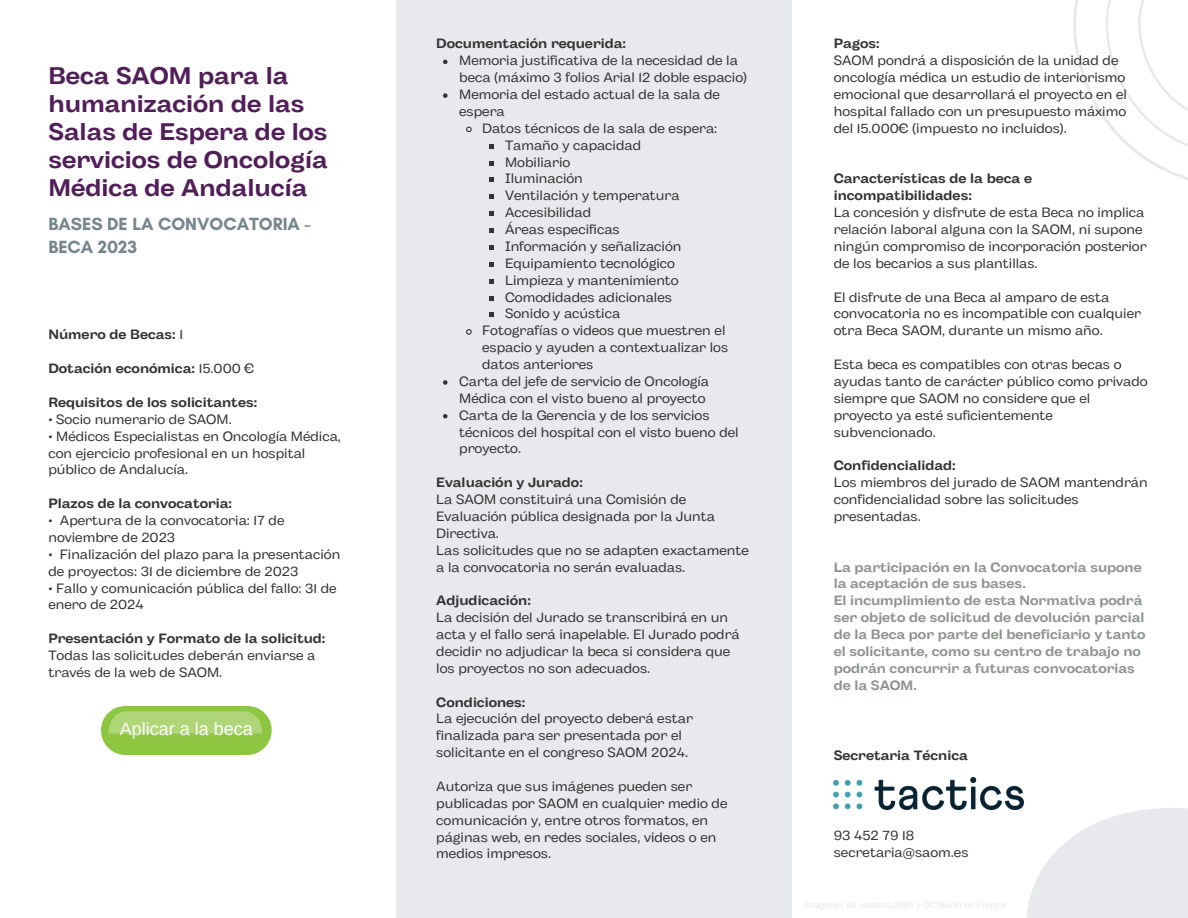
<style>
.page{position:relative;width:1188px;height:918px;background:#fff}
.page>*{position:absolute;margin:0;border:0;box-sizing:border-box;transform-origin:0 0}
.t1{font:700 24px/28.2px "Body Grotesque Fit";color:#521e59}
.t2{font:700 18px/22.5px "Glacial Indifference";color:#75868d}
.t3{font:18px "Arimo";color:#fff}
.t4{font:13.5px/16.8px "Body Grotesque Fit";color:#343434}
.t5{font:700 13.5px/16.8px "Body Grotesque Fit";color:#343434}
.t6{font:700 13.5px/16.8px "Body Grotesque Fit";color:#8e948e}
.s1{font-weight:400}
</style>
<div class="page">
<div style="left:396px;top:0;width:396px;height:918px;background:#e7e9ec"></div>
<svg style="left:1027px;top:808px;width:161px;height:110px;fill:#e7e9ec"></svg>
<svg style="left:1073px;top:0;width:115px;height:180px"></svg>
<div style="left:101px;top:706px;width:171px;height:49px;background:#8dc640;border-radius:24px"></div>
<svg style="left:108px;top:711px;width:154px;height:23px;background:#abd473"></svg>
<svg style="left:443px;top:60px;width:5px;height:4px"></svg>
<svg style="left:443px;top:93px;width:5px;height:5px"></svg>
<svg style="left:466px;top:126px;width:6px;height:7px"></svg>
<svg style="left:489px;top:144px;width:5px;height:4px"></svg>
<svg style="left:489px;top:161px;width:5px;height:4px"></svg>
<svg style="left:489px;top:178px;width:5px;height:4px"></svg>
<svg style="left:489px;top:195px;width:5px;height:4px"></svg>
<svg style="left:489px;top:212px;width:5px;height:4px"></svg>
<svg style="left:489px;top:228px;width:5px;height:5px"></svg>
<svg style="left:489px;top:245px;width:5px;height:5px"></svg>
<svg style="left:489px;top:262px;width:5px;height:5px"></svg>
<svg style="left:489px;top:279px;width:5px;height:5px"></svg>
<svg style="left:489px;top:296px;width:5px;height:4px"></svg>
<svg style="left:489px;top:313px;width:5px;height:4px"></svg>
<svg style="left:466px;top:329px;width:6px;height:6px"></svg>
<svg style="left:443px;top:380px;width:5px;height:5px"></svg>
<svg style="left:443px;top:414px;width:5px;height:4px"></svg>
<img style="left:834px;top:777px;width:190px;height:33px">
<p class="t1" style="left:48px;top:63px;width:281px">Beca SAOM para la humanización de las<br>Salas de Espera de los servicios de Oncología<br>Médica de Andalucía</p>
<p class="t2" style="left:48px;top:213px;width:264px">BASES DE LA CONVOCATORIA -<br>BECA 2023</p>
<p class="t5" style="left:48px;top:327px;width:136px">Número de Becas: <span class="s1">1</span></p>
<p class="t5" style="left:48px;top:361px;width:207px">Dotación económica: <span class="s1">15.000 €</span></p>
<p class="t5" style="left:48px;top:395px;width:210px">Requisitos de los solicitantes:</p>
<p class="t4" style="left:48px;top:412px;width:185px">• Socio numerario de SAOM.</p>
<p class="t4" style="left:48px;top:429px;width:294px">• Médicos Especialistas en Oncología Médica, con ejercicio profesional en un hospital público de Andalucía.</p>
<p class="t5" style="left:48px;top:496px;width:185px">Plazos de la convocatoria:</p>
<p class="t4" style="left:48px;top:513px;width:238px">• Apertura de la convocatoria: 17 de noviembre de 2023</p>
<p class="t4" style="left:48px;top:547px;width:293px">• Finalización del plazo para la presentación de proyectos: 31 de diciembre de 2023</p>
<p class="t4" style="left:48px;top:581px;width:290px">• Fallo y comunicación pública del fallo: 31 de enero de 2024</p>
<p class="t5" style="left:48px;top:631px;width:278px">Presentación y Formato de la solicitud:</p>
<p class="t4" style="left:48px;top:648px;width:268px">Todas las solicitudes deberán enviarse a través de la web de SAOM.</p>
<p class="t3" style="left:120px;top:719px;width:134px">Aplicar a la beca</p>
<p class="t5" style="left:436px;top:36px;width:191px">Documentación requerida:</p>
<p class="t4" style="left:459px;top:53px;width:289px">Memoria justificativa de la necesidad de la beca (máximo 3 folios Arial 12 doble espacio)</p>
<p class="t4" style="left:459px;top:87px;width:262px">Memoria del estado actual de la sala de espera</p>
<p class="t4" style="left:482px;top:121px;width:237px">Datos técnicos de la sala de espera:</p>
<p class="t4" style="left:505px;top:138px;width:138px">Tamaño y capacidad</p>
<p class="t4" style="left:505px;top:154px;width:67px">Mobiliario</p>
<p class="t4" style="left:505px;top:171px;width:79px">Iluminación</p>
<p class="t4" style="left:505px;top:188px;width:176px">Ventilación y temperatura</p>
<p class="t4" style="left:505px;top:205px;width:88px">Accesibilidad</p>
<p class="t4" style="left:505px;top:222px;width:116px">Áreas especificas</p>
<p class="t4" style="left:505px;top:239px;width:178px">Información y señalización</p>
<p class="t4" style="left:505px;top:256px;width:171px">Equipamiento tecnológico</p>
<p class="t4" style="left:505px;top:273px;width:175px">Limpieza y mantenimiento</p>
<p class="t4" style="left:505px;top:289px;width:168px">Comodidades adicionales</p>
<p class="t4" style="left:505px;top:306px;width:117px">Sonido y acústica</p>
<p class="t4" style="left:482px;top:323px;width:248px">Fotografías o videos que muestren el espacio y ayuden a contextualizar los datos anteriores</p>
<p class="t4" style="left:459px;top:374px;width:251px">Carta del jefe de servicio de Oncología<br>Médica con el visto bueno al proyecto</p>
<p class="t4" style="left:459px;top:408px;width:281px">Carta de la Gerencia y de los servicios técnicos del hospital con el visto bueno del proyecto.</p>
<p class="t5" style="left:436px;top:475px;width:148px">Evaluación y Jurado:</p>
<p class="t4" style="left:436px;top:492px;width:280px">La SAOM constituirá una Comisión de<br>Evaluación pública designada por la Junta<br>Directiva.</p>
<p class="t4" style="left:436px;top:543px;width:314px">Las solicitudes que no se adapten exactamente a la convocatoria no serán evaluadas.</p>
<p class="t5" style="left:436px;top:593px;width:96px">Adjudicación:</p>
<p class="t4" style="left:436px;top:610px;width:305px">La decisión del Jurado se transcribirá en un acta y el fallo será inapelable. El Jurado podrá decidir no adjudicar la beca si considera que los proyectos no son adecuados.</p>
<p class="t5" style="left:436px;top:694px;width:91px">Condiciones:</p>
<p class="t4" style="left:436px;top:711px;width:258px">La ejecución del proyecto deberá estar finalizada para ser presentada por el solicitante en el congreso SAOM 2024.</p>
<p class="t4" style="left:436px;top:779px;width:293px">Autoriza que sus imágenes pueden ser publicadas por SAOM en cualquier medio de comunicación y, entre otros formatos, en páginas web, en redes sociales, videos o en medios impresos.</p>
<p class="t5" style="left:834px;top:36px;width:48px">Pagos:</p>
<p class="t4" style="left:834px;top:53px;width:295px">SAOM pondrá a disposición de la unidad de oncología médica un estudio de interiorismo emocional que desarrollará el proyecto en el hospital fallado con un presupuesto máximo del 15.000€ (impuesto no incluidos).</p>
<p class="t5" style="left:834px;top:171px;width:200px">Características de la beca e incompatibilidades:</p>
<p class="t4" style="left:834px;top:205px;width:314px">La concesión y disfrute de esta Beca no implica relación laboral alguna con la SAOM, ni supone ningún compromiso de incorporación posterior de los becarios a sus plantillas.</p>
<p class="t4" style="left:834px;top:289px;width:309px">El disfrute de una Beca al amparo de esta convocatoria no es incompatible con cualquier otra Beca SAOM, durante un mismo año.</p>
<p class="t4" style="left:834px;top:357px;width:315px">Esta beca es compatibles con otras becas o ayudas tanto de carácter público como privado siempre que SAOM no considere que el proyecto ya esté suficientemente subvencionado.</p>
<p class="t5" style="left:834px;top:458px;width:124px">Confidencialidad:</p>
<p class="t4" style="left:834px;top:475px;width:316px">Los miembros del jurado de SAOM mantendrán confidencialidad sobre las solicitudes presentadas.</p>
<p class="t6" style="left:834px;top:559px;width:310px">La participación en la Convocatoria supone la aceptación de sus bases.</p>
<p class="t6" style="left:834px;top:593px;width:313px">El incumplimiento de esta Normativa podrá ser objeto de solicitud de devolución parcial de la Beca por parte del beneficiario y tanto el solicitante, como su centro de trabajo no podrán concurrir a futuras convocatorias de la SAOM.</p>
<p class="t5" style="left:834px;top:748px;width:136px">Secretaria Técnica</p>
<p class="t4" style="left:834px;top:828px;width:82px">93 452 79 18</p>
<p class="t4" style="left:834px;top:845px;width:136px">secretaria@saom.es</p>
</div>
